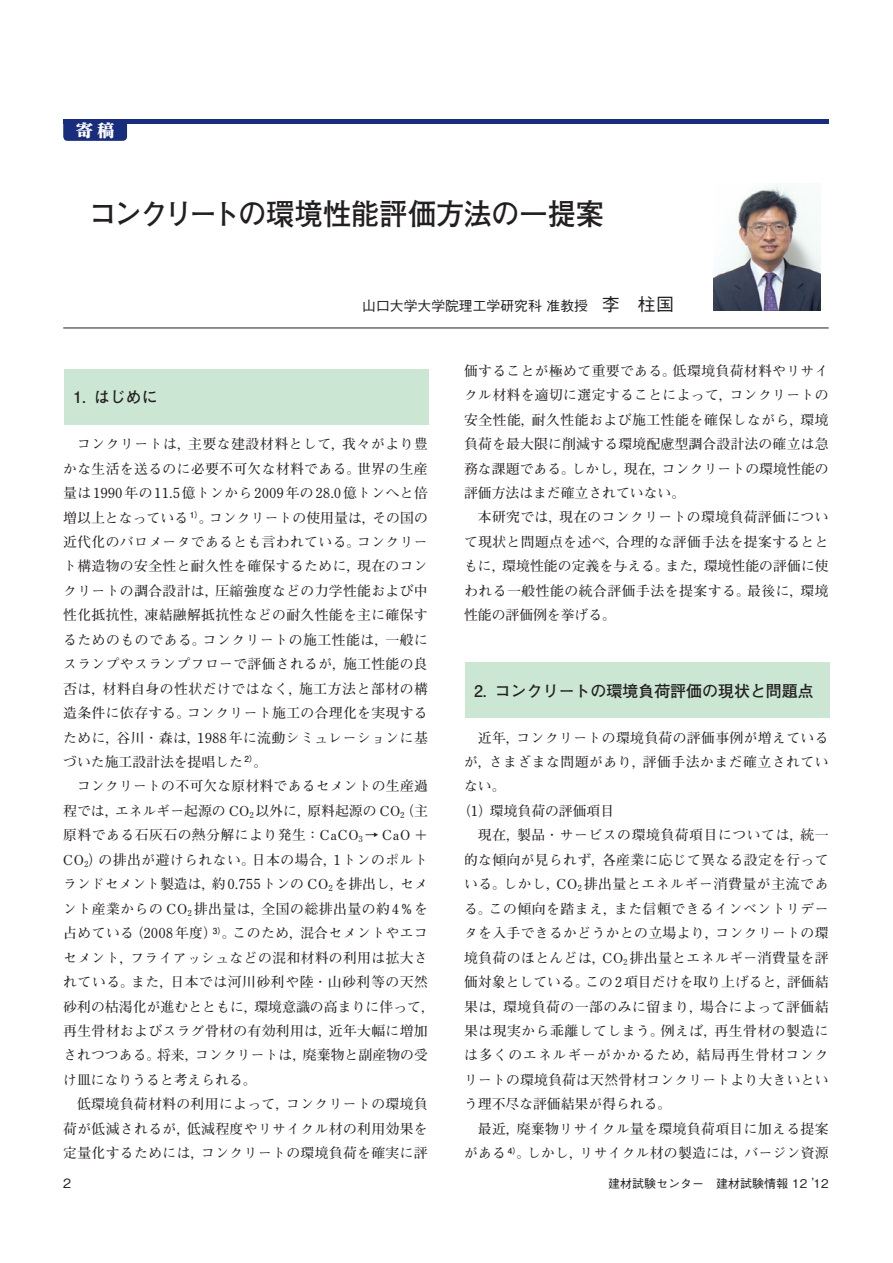
<style>
.page{position:relative;width:893px;height:1263px;background:#fff}
.page>*{position:absolute;margin:0;border:0;box-sizing:border-box;transform-origin:0 0}
.t1{font:700 29.7px "Futo Go B101 Pro";letter-spacing:-.015em;color:#231f20;scale:.95 1}
.t2{font:18px "Matisse Pro EB";color:#fff}
.t3{font:700 15.9px "Futo Go B101 Pro";color:#231f20}
.t4{font:700 13.8px/24.5px "Futo Min A101 Pro";letter-spacing:.025em;color:#231f20;text-align:justify}
.t5{font:700 13.8px "Futo Min A101 Pro";color:#231f20}
.t6{font:700 13.8px "Futo Min A101 Pro";letter-spacing:.045em;color:#231f20}
.t7{font:700 13.8px "Futo Min A101 Pro";letter-spacing:.005em;color:#231f20}
.t8{font:700 13.8px "Futo Min A101 Pro";letter-spacing:.07em;color:#231f20}
.t9{font:500 13.8px "Gothic BBB Pro";color:#231f20}
.t10{font:500 12.75px "Gothic BBB Pro";color:#231f20}
.t11{font:500 12px "Gothic BBB Pro";color:#231f20}
.s1{font-size:18px}
</style>
<div class="page">
<hr style="left:63px;top:120px;width:766px;height:4px;background:#182d7c">
<hr style="left:63px;top:328px;width:766px;height:1px;background:#231f20">
<div style="left:63px;top:120px;width:64px;height:21px;background:#182d7c;border-radius:4px"></div>
<img style="left:714px;top:185px;width:106px;height:126px">
<div style="left:65px;top:369px;width:364px;height:56px;background:#cbe6d3"></div>
<div style="left:466px;top:663px;width:364px;height:55px;background:#cbe6d3"></div>
<h2 class="t2" style="left:75px;top:119px;width:41px">寄稿</h2>
<h1 class="t1" style="left:89px;top:190px;width:544px">コンクリートの環境性能評価方法の一提案</h1>
<p class="t9" style="left:362px;top:295px;width:313px">山口大学大学院理工学研究科 准教授　<span class="s1">李　柱国</span></p>
<p class="t3" style="left:73px;top:384px;width:86px">1．はじめに</p>
<p class="t4" style="left:63px;top:430px;width:366px;text-indent:14px">コンクリートは，主要な建設材料として，我々がより豊かな生活を送るのに必要不可欠な材料である。世界の生産量は1990年の11.5億トンから2009年の28.0億トンへと倍増以上となっている <sup>1）</sup>。コンクリートの使用量は，その国の近代化のバロメータであるとも言われている。コンクリート構造物の安全性と耐久性を確保するために，現在のコンクリートの調合設計は，圧縮強度などの力学性能および中性化抵抗性，凍結融解抵抗性などの耐久性能を主に確保するためのものである。コンクリートの施工性能は，一般にスランプやスランプフローで評価されるが，施工性能の良否は，材料自身の性状だけではなく，施工方法と部材の構造条件に依存する。コンクリート施工の合理化を実現するために，谷川・森は，1988年に流動シミュレーションに基づいた施工設計法を提唱した <sup>2）</sup>。</p>
<p class="t4" style="left:63px;top:772px;width:373px;text-align:left;text-indent:14px">コンクリートの不可欠な原材料であるセメントの生産過程では，エネルギー起源の CO<sub>2</sub> 以外に，原料起源の CO<sub>2</sub>（主原料である石灰石の熱分解により発生：CaCO<sub>3</sub> → CaO ＋<br>CO<sub>2</sub>）の排出が避けられない。日本の場合，1トンのポルトランドセメント製造は，約0.755トンの CO<sub>2</sub> を排出し，セメント産業からの CO<sub>2</sub> 排出量は，全国の総排出量の約4％を占めている（2008年度）<sup>3）</sup>。このため，混合セメントやエコセメント，フライアッシュなどの混和材料の利用は拡大されている。また，日本では河川砂利や陸・山砂利等の天然砂利の枯渇化が進むとともに，環境意識の高まりに伴って，再生骨材およびスラグ骨材の有効利用は，近年大幅に増加されつつある。将来，コンクリートは，廃棄物と副産物の受け皿になりうると考えられる。</p>
<p class="t4" style="left:63px;top:1090px;width:366px;text-indent:14px">低環境負荷材料の利用によって，コンクリートの環境負荷が低減されるが，低減程度やリサイクル材の利用効果を定量化するためには，コンクリートの環境負荷を確実に評</p>
<p class="t4" style="left:464px;top:357px;width:366px">価することが極めて重要である。低環境負荷材料やリサイクル材料を適切に選定することによって，コンクリートの安全性能，耐久性能および施工性能を確保しながら，環境負荷を最大限に削減する環境配慮型調合設計法の確立は急務な課題である。しかし，現在，コンクリートの環境性能の評価方法はまだ確立されていない。</p>
<p class="t4" style="left:464px;top:503px;width:366px;text-indent:14px">本研究では，現在のコンクリートの環境負荷評価について現状と問題点を述べ，合理的な評価手法を提案するとともに，環境性能の定義を与える。また，環境性能の評価に使われる一般性能の統合評価手法を提案する。最後に，環境性能の評価例を挙げる。</p>
<p class="t3" style="left:474px;top:678px;width:341px">2．コンクリートの環境負荷評価の現状と問題点</p>
<p class="t4" style="left:478px;top:723px;width:352px">近年，コンクリートの環境負荷の評価事例が増えている</p>
<p class="t4" style="left:464px;top:748px;width:366px">が，さまざまな問題があり，評価手法かまだ確立されてい</p>
<p class="t4" style="left:464px;top:772px;width:43px">ない。</p>
<p class="t5" style="left:457px;top:800px;width:159px">（1）環境負荷の評価項目</p>
<p class="t4" style="left:478px;top:821px;width:352px">現在，製品・サービスの環境負荷項目については，統一</p>
<p class="t4" style="left:464px;top:846px;width:366px">的な傾向が見られず，各産業に応じて異なる設定を行って</p>
<p class="t6" style="left:464px;top:873px;width:366px">いる。しかし，CO<sub>2</sub> 排出量とエネルギー消費量が主流であ</p>
<p class="t4" style="left:464px;top:895px;width:366px">る。この傾向を踏まえ，また信頼できるインベントリデー</p>
<p class="t4" style="left:464px;top:919px;width:366px">タを入手できるかどうかとの立場より，コンクリートの環</p>
<p class="t4" style="left:464px;top:943px;width:366px">境負荷のほとんどは，CO<sub>2</sub> 排出量とエネルギー消費量を評</p>
<p class="t7" style="left:464px;top:971px;width:366px">価対象としている。この2項目だけを取り上げると，評価結</p>
<p class="t4" style="left:464px;top:992px;width:366px">果は，環境負荷の一部のみに留まり，場合によって評価結</p>
<p class="t4" style="left:464px;top:1017px;width:366px">果は現実から乖離してしまう。例えば，再生骨材の製造に</p>
<p class="t8" style="left:464px;top:1044px;width:366px">は多くのエネルギーがかかるため，結局再生骨材コンク</p>
<p class="t4" style="left:464px;top:1066px;width:366px">リートの環境負荷は天然骨材コンクリートより大きいとい</p>
<p class="t5" style="left:464px;top:1093px;width:209px">う理不尽な評価結果が得られる。</p>
<p class="t4" style="left:478px;top:1115px;width:352px">最近，廃棄物リサイクル量を環境負荷項目に加える提案</p>
<p class="t4" style="left:464px;top:1139px;width:366px">がある <sup>4）</sup>。しかし，リサイクル材の製造には，バージン資源</p>
<p class="t10" style="left:63px;top:1172px;width:10px">2</p>
<p class="t11" style="left:608px;top:1173px;width:222px">建材試験センター　建材試験情報 12 ’12</p>
</div>
